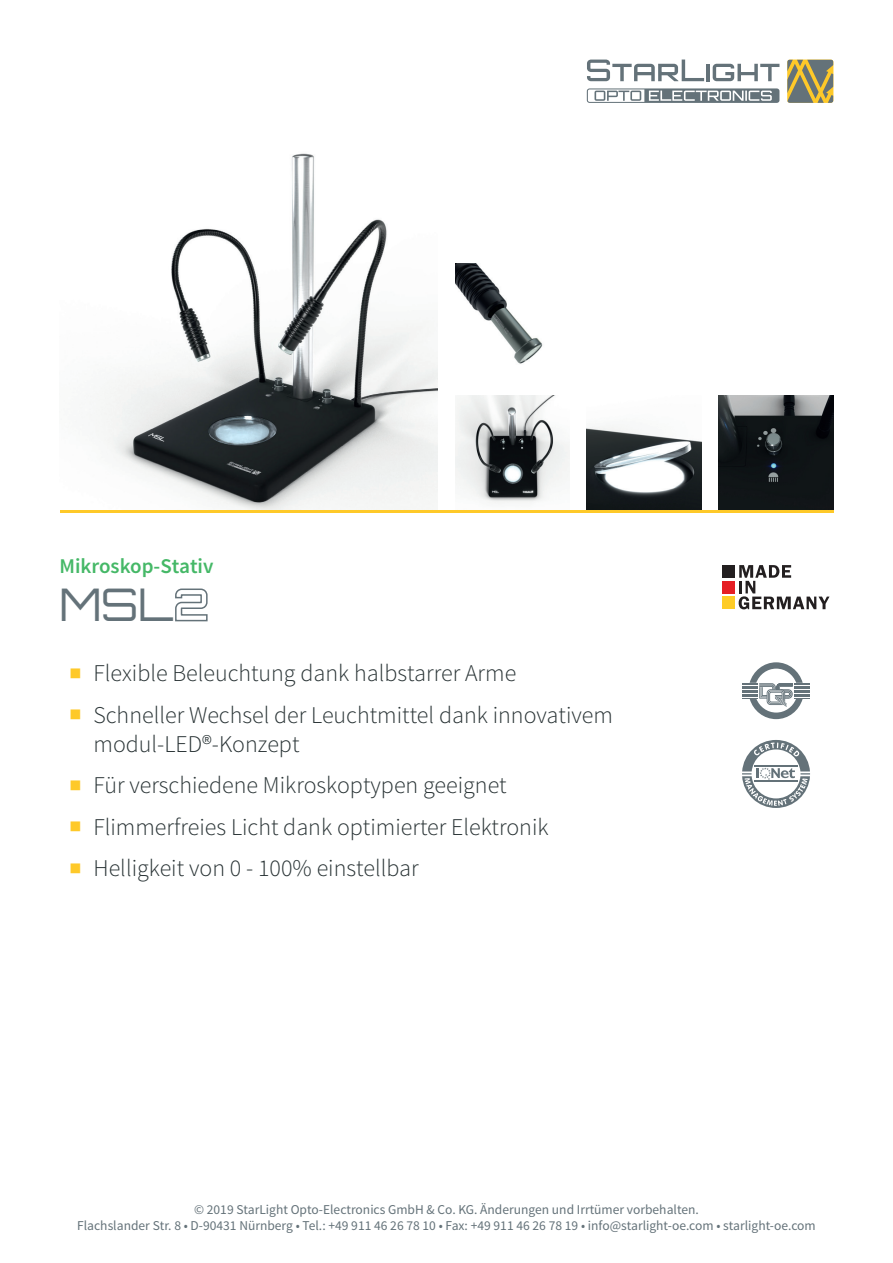
<style>
.page{position:relative;width:893px;height:1263px;background:#fff}
.page>*{position:absolute;margin:0;border:0;box-sizing:border-box;transform-origin:0 0}
.t1{font:45px "Orbitron";color:#647279}
.t2{font:300 24px/28.8px "Source Sans Pro";color:#293335}
.t3{font:600 21px "Source Sans Pro";color:#45b867}
.t4{font:13.5px/16.2px "Source Sans Pro";color:#647279;text-align:center}
.s1{font-weight:400;font-size:48px;color:#fec929}
</style>
<div class="page">
<svg style="left:587px;top:60px;width:117px;height:21px"></svg>
<hr style="left:706px;top:64px;width:3px;height:17px;background:#647279">
<svg style="left:713px;top:64px;width:66px;height:17px"></svg>
<svg style="left:587px;top:88px;width:192px;height:15px"></svg>
<svg style="left:787px;top:60px;width:46px;height:43px;background:#9c925c"></svg>
<svg style="left:175px;top:588px;width:33px;height:34px"></svg>
<img style="left:90px;top:153px;width:348px;height:357px">
<img style="left:455px;top:395px;width:115px;height:108px">
<img style="left:719px;top:395px;width:114px;height:115px">
<img style="left:587px;top:427px;width:115px;height:83px">
<img style="left:455px;top:264px;width:88px;height:100px">
<svg style="left:739px;top:565px;width:90px;height:44px"></svg>
<div style="left:723px;top:565px;width:12px;height:13px;background:#231f20"></div>
<div style="left:723px;top:581px;width:12px;height:13px;background:#e51e24"></div>
<div style="left:723px;top:596px;width:12px;height:13px;background:#fecc27"></div>
<hr style="left:60px;top:510px;width:773px;height:2px;background:#fec929">
<svg style="left:742px;top:662px;width:68px;height:57px"></svg>
<svg style="left:742px;top:740px;width:68px;height:68px"></svg>
<p class="t3" style="left:60px;top:553px;width:155px">Mikroskop-Stativ</p>
<h1 class="t1" style="left:60px;top:575px;width:115px">MSL</h1>
<p class="t2" style="left:68px;top:659px;width:450px"><span class="s1">■</span> Flexible Beleuchtung dank halbstarrer Arme</p>
<p class="t2" style="left:94px;top:701px;width:521px;text-indent:-26px"><span class="s1">■</span> Schneller Wechsel der Leuchtmittel dank innovativem modul-LED®-Konzept</p>
<p class="t2" style="left:68px;top:771px;width:440px"><span class="s1">■</span> Für verschiedene Mikroskoptypen geeignet</p>
<p class="t2" style="left:68px;top:813px;width:482px"><span class="s1">■</span> Flimmerfreies Licht dank optimierter Elektronik</p>
<p class="t2" style="left:68px;top:854px;width:352px"><span class="s1">■</span> Helligkeit von 0 - 100% einstellbar</p>
<p class="t4" style="left:77px;top:1201px;width:740px">© 2019 StarLight Opto-Electronics GmbH &amp; Co. KG. Änderungen und Irrtümer vorbehalten.<br>Flachslander Str. 8 • D-90431 Nürnberg • Tel.: +49 911 46 26 78 10 • Fax: +49 911 46 26 78 19 • info@starlight-oe.com • starlight-oe.com</p>
</div>
